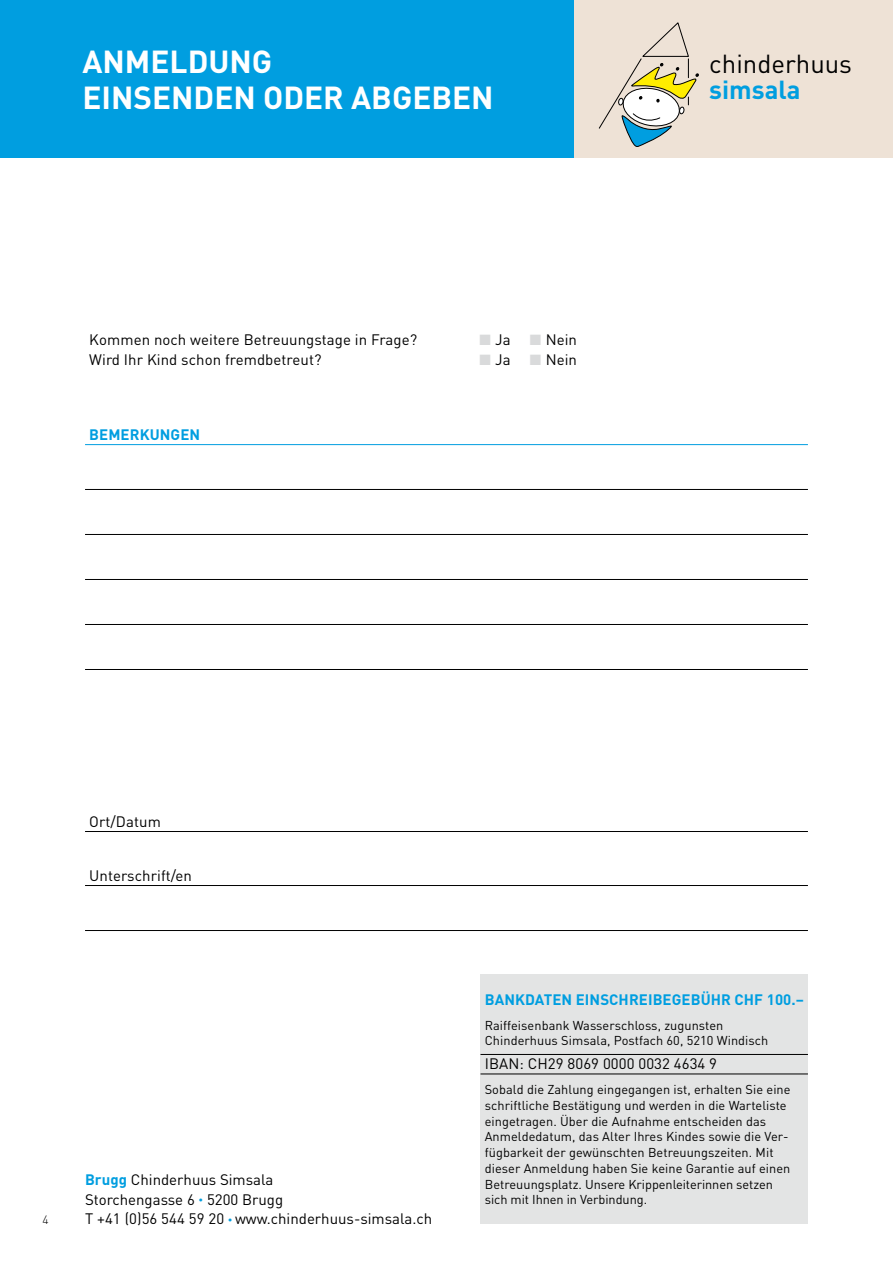
<style>
.page{position:relative;width:893px;height:1263px;background:#fff}
.page>*{position:absolute;margin:0;border:0;box-sizing:border-box;transform-origin:0 0}
.t1{font:700 31.5px/36px "DIN";color:#fff}
.t2{font:25.8px "DIN";color:#000}
.t3{font:700 25.8px "DIN";color:#009ee0}
.t4{font:15px/19.5px "DIN";letter-spacing:.005em;color:#000}
.t5{font:700 15px "DIN";letter-spacing:.005em;color:#009ee0}
.t6{font:12.75px/15.8px "DIN";letter-spacing:.005em;color:#000}
.t7{font:300 12px "DIN";color:#000}
.s1{color:#d9dadb}
.s2{font-weight:700;color:#009ee0}
.s3{font-size:9px;color:#009ee0}
</style>
<div class="page">
<div style="left:0;top:0;width:574px;height:157px;background:#009ee0"></div>
<div style="left:574px;top:0;width:319px;height:157px;background:#eee2d6"></div>
<svg style="left:599px;top:22px;width:100px;height:125px"></svg>
<div style="left:480px;top:975px;width:328px;height:249px;background:#e3e4e4"></div>
<hr style="left:85px;top:444px;width:723px;height:1px;background:#009ee0">
<hr style="left:85px;top:489px;width:723px;height:1px;background:#000">
<hr style="left:85px;top:534px;width:723px;height:1px;background:#000">
<hr style="left:85px;top:579px;width:723px;height:1px;background:#000">
<hr style="left:85px;top:624px;width:723px;height:1px;background:#000">
<hr style="left:85px;top:669px;width:723px;height:1px;background:#000">
<hr style="left:85px;top:831px;width:723px;height:1px;background:#000">
<hr style="left:85px;top:885px;width:723px;height:1px;background:#000">
<hr style="left:85px;top:930px;width:723px;height:1px;background:#000">
<hr style="left:480px;top:1054px;width:328px;height:1px;background:#000">
<hr style="left:480px;top:1074px;width:328px;height:1px;background:#000">
<h1 class="t1" style="left:82px;top:43px;width:413px">ANMELDUNG<br>EINSENDEN ODER ABGEBEN</h1>
<h2 class="t2" style="left:709px;top:48px;width:144px">chinderhuus</h2>
<h2 class="t3" style="left:709px;top:73px;width:93px">simsala</h2>
<p class="t4" style="left:89px;top:330px;width:329px">Kommen noch weitere Betreuungstage in Frage?</p>
<p class="t4" style="left:480px;top:330px;width:33px"><span class="s1">■</span> Ja</p>
<p class="t4" style="left:530px;top:330px;width:49px"><span class="s1">■</span> Nein</p>
<p class="t4" style="left:89px;top:349px;width:234px">Wird Ihr Kind schon fremdbetreut?</p>
<p class="t4" style="left:480px;top:349px;width:33px"><span class="s1">■</span> Ja</p>
<p class="t4" style="left:530px;top:349px;width:49px"><span class="s1">■</span> Nein</p>
<p class="t5" style="left:89px;top:425px;width:112px">BEMERKUNGEN</p>
<p class="t4" style="left:89px;top:811px;width:73px">Ort/Datum</p>
<p class="t4" style="left:89px;top:865px;width:104px">Unterschrift/en</p>
<p class="t7" style="left:43px;top:1212px;width:8px">4</p>
<p class="t4" style="left:85px;top:1169px;width:349px"><span class="s2">Brugg</span> Chinderhuus Simsala<br>Storchengasse 6 <span class="s3">•</span> 5200 Brugg<br>T +41 (0)56 544 59 20 <span class="s3">•</span> www.chinderhuus-simsala.ch</p>
<p class="t5" style="left:485px;top:990px;width:321px">BANKDATEN EINSCHREIBEGEBÜHR CHF 100.–</p>
<p class="t6" style="left:485px;top:1018px;width:285px;line-height:15px">Raiffeisenbank Wasserschloss, zugunsten<br>Chinderhuus Simsala, Postfach 60, 5210 Windisch</p>
<p class="t4" style="left:485px;top:1054px;width:234px">IBAN: CH29 8069 0000 0032 4634 9</p>
<p class="t6" style="left:485px;top:1081px;width:307px">Sobald die Zahlung eingegangen ist, erhalten Sie eine schriftliche Bestätigung und werden in die Warteliste eingetragen. Über die Aufnahme entscheiden das Anmeldedatum, das Alter Ihres Kindes sowie die Ver&shy;fügbarkeit der gewünschten Betreuungszeiten. Mit dieser Anmeldung haben Sie keine Garantie auf einen Betreuungsplatz. Unsere Krippenleiterinnen setzen sich mit Ihnen in Verbindung.</p>
</div>
